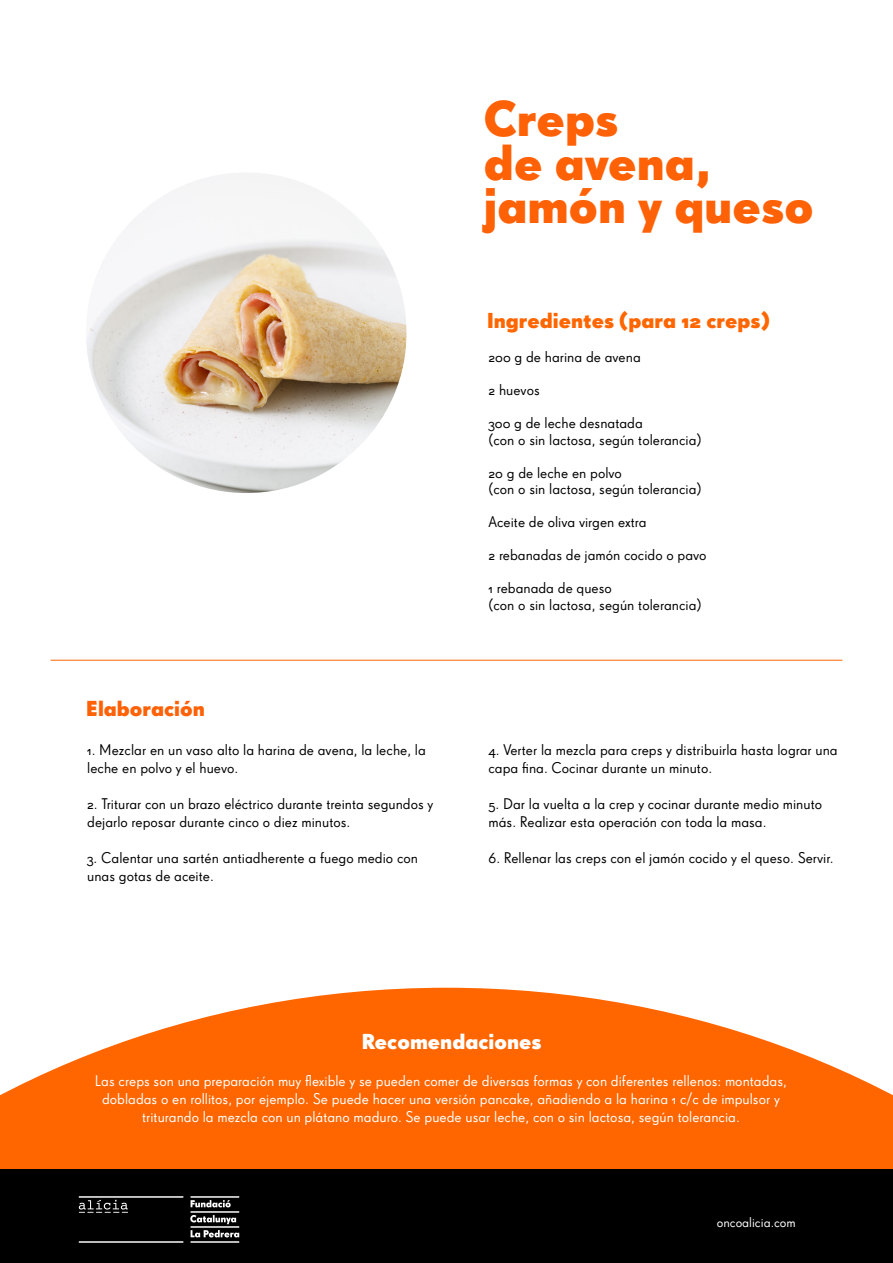
<style>
.page{position:relative;width:893px;height:1263px;background:#fff}
.page>*{position:absolute;margin:0;border:0;box-sizing:border-box;transform-origin:0 0}
.t1{font:48.45px/43.5px "Super Grotesk OT Bld";color:#ff6106}
.t2{font:21px "Super Grotesk OT Bld";color:#f60}
.t3{font:21px "Super Grotesk OT Bld";color:#fff}
.t4{font:21px "Super Grotesk OT Bld";color:#ff6106}
.t5{font:15px/18px "Super Grotesk OT";color:#000}
.t6{font:15px/18px "Super Grotesk OT";color:#fff;text-align:center}
.t7{font:13.5px "Super Grotesk OT";color:#fff}
</style>
<div class="page">
<img style="left:86px;top:172px;width:320px;height:321px;border-radius:160px">
<svg style="left:0;top:988px;width:893px;height:181px;fill:#f60"></svg>
<hr style="left:51px;top:660px;width:791px;height:1px;background:#f60">
<div style="left:0;top:1170px;width:893px;height:93px;background:#000"></div>
<img style="left:78px;top:1196px;width:162px;height:47px">
<h1 class="t1" style="left:484px;top:97px;width:331px">Creps<br>de avena, jamón y queso</h1>
<h2 class="t4" style="left:86px;top:695px;width:120px">Elaboración</h2>
<p class="t5" style="left:87px;top:741px;width:340px">1. Mezclar en un vaso alto la harina de avena, la leche, la leche en polvo y el huevo.</p>
<p class="t5" style="left:87px;top:795px;width:348px">2. Triturar con un brazo eléctrico durante treinta segundos y dejarlo reposar durante cinco o diez minutos.</p>
<p class="t5" style="left:87px;top:849px;width:332px">3. Calentar una sartén antiadherente a fuego medio con unas gotas de aceite.</p>
<h2 class="t2" style="left:487px;top:308px;width:284px">Ingredientes (para 12 creps)</h2>
<p class="t5" style="left:488px;top:348px;width:154px">200 g de harina de avena</p>
<p class="t5" style="left:488px;top:381px;width:53px">2 huevos</p>
<p class="t5" style="left:488px;top:415px;width:215px;line-height:16.5px">300 g de leche desnatada<br>(con o sin lactosa, según tolerancia)</p>
<p class="t5" style="left:488px;top:464px;width:215px;line-height:16.5px">20 g de leche en polvo<br>(con o sin lactosa, según tolerancia)</p>
<p class="t5" style="left:488px;top:513px;width:160px">Aceite de oliva virgen extra</p>
<p class="t5" style="left:488px;top:546px;width:220px">2 rebanadas de jamón cocido o pavo</p>
<p class="t5" style="left:488px;top:580px;width:215px;line-height:16.5px">1 rebanada de queso<br>(con o sin lactosa, según tolerancia)</p>
<p class="t5" style="left:489px;top:741px;width:351px">4. Verter la mezcla para creps y distribuirla hasta lograr una capa fina. Cocinar durante un minuto.</p>
<p class="t5" style="left:489px;top:795px;width:335px">5. Dar la vuelta a la crep y cocinar durante medio minuto más. Realizar esta operación con toda la masa.</p>
<p class="t5" style="left:489px;top:849px;width:347px">6. Rellenar las creps con el jamón cocido y el queso. Servir.</p>
<h2 class="t3" style="left:362px;top:1029px;width:181px">Recomendaciones</h2>
<p class="t6" style="left:95px;top:1071px;width:693px">Las creps son una preparación muy flexible y se pueden comer de diversas formas y con diferentes rellenos: montadas, dobladas o en rollitos, por ejemplo. Se puede hacer una versión pancake, añadiendo a la harina 1 c/c de impulsor y triturando la mezcla con un plátano maduro. Se puede usar leche, con o sin lactosa, según tolerancia.</p>
<p class="t7" style="left:717px;top:1215px;width:80px">oncoalicia.com</p>
</div>
